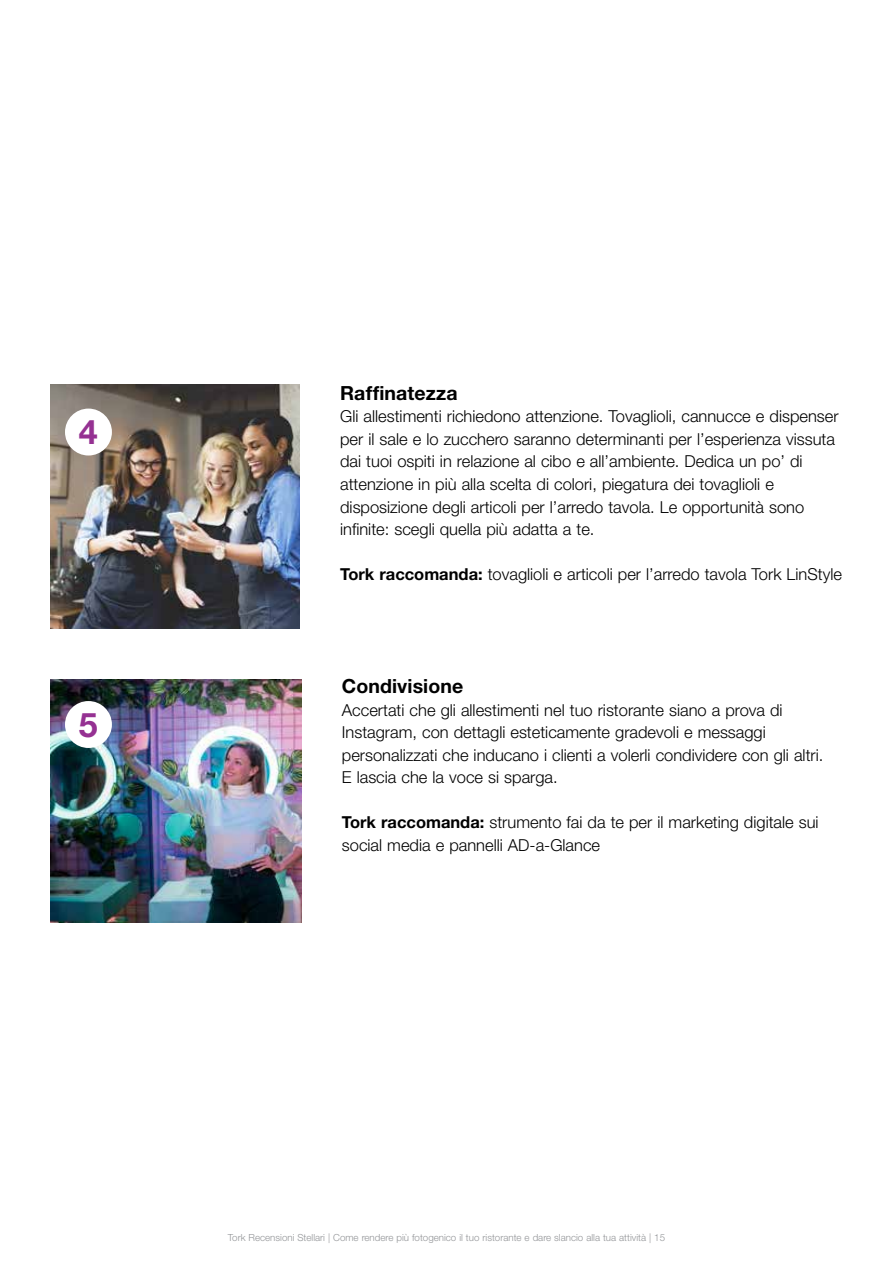
<style>
.page{position:relative;width:893px;height:1263px;background:#fff}
.page>*{position:absolute;margin:0;border:0;box-sizing:border-box;transform-origin:0 0}
.t1{font:700 33.9px "Helvetica Neue LT Std";color:#953192}
.t2{font:700 19.5px "Helvetica Neue LT Std";letter-spacing:.005em;color:#000}
.t3{font:300 16.5px/22.5px "Helvetica Neue LT Std";color:#000}
.t4{font:300 9.75px "Helvetica Neue LT Std";color:#939598}
.s1{font-weight:700}
</style>
<div class="page">
<img style="left:51px;top:679px;width:251px;height:244px">
<img style="left:51px;top:385px;width:249px;height:244px">
<div style="left:65px;top:409px;width:47px;height:46px;background:#fff;border-radius:50%"></div>
<div style="left:65px;top:701px;width:47px;height:47px;background:#fff;border-radius:50%"></div>
<h1 class="t1" style="left:79px;top:411px;width:20px">4</h1>
<h1 class="t1" style="left:79px;top:703px;width:20px">5</h1>
<p class="t2" style="left:340px;top:381px;width:119px">Raffinatezza</p>
<p class="t3" style="left:340px;top:405px;width:500px">Gli allestimenti richiedono attenzione. Tovaglioli, cannucce e dispenser per il sale e lo zucchero saranno determinanti per l’esperienza vissuta dai tuoi ospiti in relazione al cibo e all’ambiente. Dedica un po’ di attenzione in più alla scelta di colori, piegatura dei tovaglioli e disposizione degli articoli per l’arredo tavola. Le opportunità sono infinite: scegli quella più adatta a te.</p>
<p class="t3" style="left:340px;top:562px;width:503px"><span class="s1">Tork raccomanda:</span> tovaglioli e articoli per l’arredo tavola Tork LinStyle</p>
<p class="t2" style="left:342px;top:674px;width:123px">Condivisione</p>
<p class="t3" style="left:342px;top:698px;width:483px">Accertati che gli allestimenti nel tuo ristorante siano a prova di Instagram, con dettagli esteticamente gradevoli e messaggi personalizzati che inducano i clienti a volerli condividere con gli altri.<br>E lascia che la voce si sparga.</p>
<p class="t3" style="left:342px;top:811px;width:478px"><span class="s1">Tork raccomanda:</span> strumento fai da te per il marketing digitale sui social media e pannelli AD-a-Glance</p>
<p class="t4" style="left:228px;top:1231px;width:439px">Tork Recensioni Stellari | Come rendere più fotogenico il tuo ristorante e dare slancio alla tua attività | 15</p>
</div>
